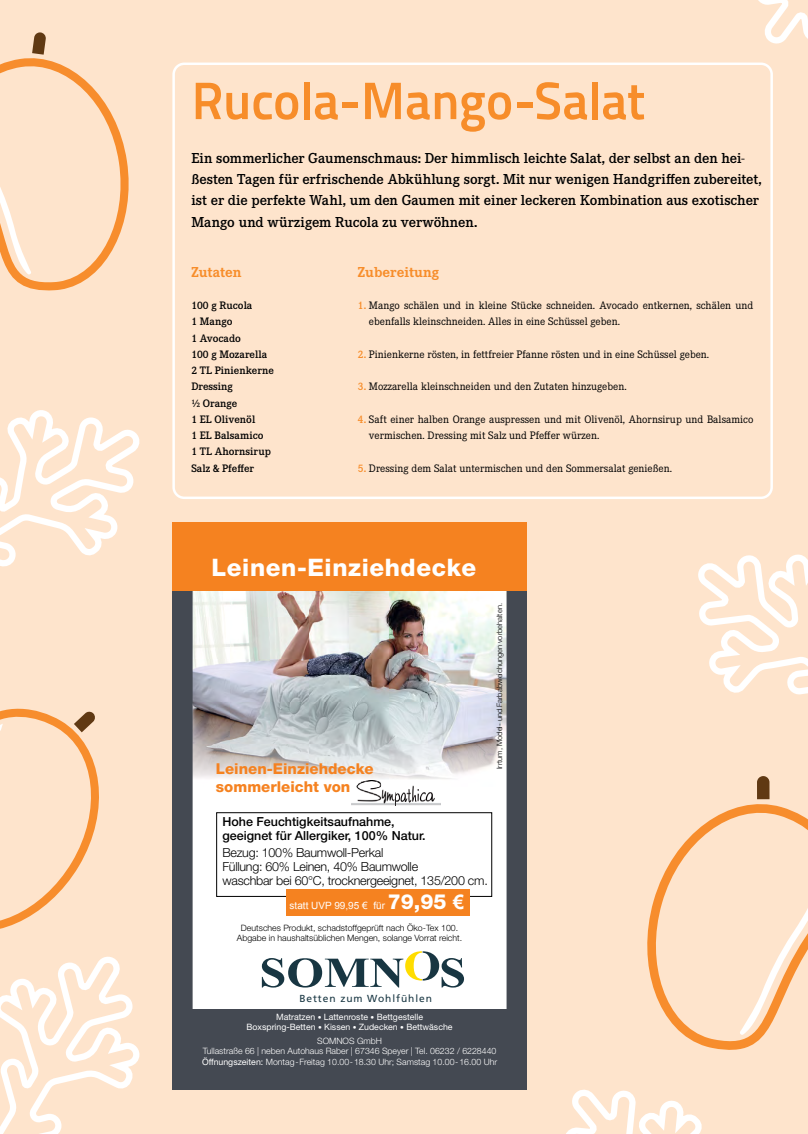
<style>
.page{position:relative;width:808px;height:1134px;background:#fee4cc}
.page>*{position:absolute;margin:0;border:0;box-sizing:border-box;transform-origin:0 0}
.t1{font:52.5px "Titillium Maps 26 L 750 wt";letter-spacing:-.02em;color:#f78d2a}
.t2{font:800 24.12px "Helvetica Neue LT Std";letter-spacing:.025em;color:#fff}
.t3{font:600 15px/21.2px "Corporate E";letter-spacing:-.005em;color:#000}
.t4{font:800 15px/18px "Helvetica Neue LT Std";color:#f58220}
.t5{font:700 15px "Corporate E";color:#f78d2a}
.t6{font:300 12.5px/13.8px "Helvetica Neue LT Std";letter-spacing:-.02em;color:#000}
.t7{font:500 12.5px/13.8px "Helvetica Neue LT Std";color:#000}
.t8{font:11.25px/16.2px "Corporate E";color:#000}
.t9{font:600 11.25px/16.2px "Corporate E";color:#000}
.t10{font:10.25px "Frutiger";letter-spacing:.09em;color:#183642}
.t11{font:10px "Arial";color:#fff}
.t12{font:300 8.75px/10.5px "Helvetica Neue LT Std";color:#fff;text-align:center}
.t13{font:300 8.75px/10px "Helvetica Neue LT Std";color:#000;text-align:center}
.t14{font:8.75px/10.5px "Helvetica Neue LT Std";color:#fff;text-align:center}
.t15{font:300 7.5px "Helvetica Neue LT Std";color:#000}
.s1{font-family:"Corporate E Pro"}
.s2{font-weight:600;color:#f78d2a}
.s3{font-family:"Helvetica Neue LT Std";font-weight:800;font-size:20.75px}
.s4{font-weight:700;font-size:19.88px}
.s5{font-size:7.5px}
.s6{font-weight:400}
</style>
<div class="page">
<svg style="left:698px;top:554px;width:110px;height:141px"></svg>
<svg style="left:758px;top:0;width:50px;height:44px"></svg>
<svg style="left:566px;top:1089px;width:136px;height:45px"></svg>
<svg style="left:0;top:32px;width:129px;height:259px"></svg>
<svg style="left:0;top:708px;width:140px;height:426px"></svg>
<svg style="left:647px;top:792px;width:161px;height:258px"></svg>
<svg style="left:757px;top:776px;width:12px;height:23px"></svg>
<svg style="left:739px;top:855px;width:69px;height:181px"></svg>
<svg style="left:0;top:410px;width:140px;height:157px"></svg>
<div style="left:172px;top:522px;width:355px;height:567px;background:#fff"></div>
<div style="left:172px;top:576px;width:19px;height:494px;background:#444952"></div>
<div style="left:508px;top:576px;width:19px;height:494px;background:#444952"></div>
<img style="left:193px;top:590px;width:313px;height:154px">
<img style="left:193px;top:744px;width:196px;height:37px">
<img style="left:389px;top:744px;width:40px;height:35px">
<img style="left:429px;top:744px;width:72px;height:35px">
<div style="left:216px;top:812px;width:276px;height:85px;border:1px solid #000"></div>
<img style="left:352px;top:781px;width:89px;height:25px">
<div style="left:172px;top:522px;width:355px;height:68px;background:#f58220"></div>
<div style="left:286px;top:890px;width:183px;height:26px;background:#f58220"></div>
<div style="left:172px;top:1009px;width:355px;height:80px;background:#444952"></div>
<svg style="left:262px;top:951px;width:202px;height:36px"></svg>
<div style="left:172px;top:63px;width:601px;height:436px;border:2px solid #fff;border-radius:11px"></div>
<h1 class="t1" style="left:191px;top:60px;width:456px">Rucola-Mango-Salat</h1>
<p class="t3" style="left:191px;top:147px;width:572px">Ein sommerlicher Gaumenschmaus: Der himmlisch leichte Salat, der selbst an den hei&shy;ßesten Tagen für erfrischende Abkühlung sorgt. Mit nur wenigen Handgriffen zubereitet, ist er die perfekte Wahl, um den Gaumen mit einer leckeren Kombination aus exotischer Mango und würzigem Rucola zu verwöhnen.</p>
<h3 class="t5" style="left:191px;top:262px;width:52px">Zutaten</h3>
<p class="t9" style="left:191px;top:297px;width:84px">100 g Rucola<br>1 Mango<br>1 Avocado<br>100 g Mozarella<br>2 TL Pinienkerne<br>Dressing<br><span class="s1">½</span> Orange<br>1 EL Olivenöl<br>1 EL Balsamico<br>1 TL Ahornsirup<br>Salz &amp; Pfeffer</p>
<h3 class="t5" style="left:358px;top:262px;width:83px">Zubereitung</h3>
<p class="t8" style="left:369px;top:297px;width:386px;text-indent:-11px"><span class="s2">1.</span> Mango schälen und in kleine Stücke schneiden. Avocado entkernen, schälen und ebenfalls kleinschneiden. Alles in eine Schüssel geben.</p>
<p class="t8" style="left:358px;top:346px;width:353px"><span class="s2">2.</span> Pinienkerne rösten, in fettfreier Pfanne rösten und in eine Schüssel geben.</p>
<p class="t8" style="left:358px;top:378px;width:270px"><span class="s2">3.</span> Mozzarella kleinschneiden und den Zutaten hinzugeben.</p>
<p class="t8" style="left:369px;top:411px;width:386px;text-indent:-11px"><span class="s2">4.</span> Saft einer halben Orange auspressen und mit Olivenöl, Ahornsirup und Balsamico vermischen. Dressing mit Salz und Pfeffer würzen.</p>
<p class="t8" style="left:358px;top:459px;width:316px"><span class="s2">5.</span> Dressing dem Salat untermischen und den Sommersalat genießen.</p>
<h2 class="t2" style="left:212px;top:553px;width:266px">Leinen-Einziehdecke</h2>
<h3 class="t4" style="left:216px;top:759px;width:159px">Leinen-Einziehdecke sommerleicht von</h3>
<p class="t7" style="left:222px;top:814px;width:205px">Hohe Feuchtigkeitsaufnahme, geeignet für Allergiker, 100% Natur.</p>
<p class="t6" style="left:222px;top:846px;width:267px">Bezug: 100% Baumwoll-Perkal<br>Füllung: 60% Leinen, 40% Baumwolle<br>waschbar bei 60°C, trocknergeeignet, 135/200 cm.</p>
<p class="t13" style="left:237px;top:922px;width:227px">Deutsches Produkt, schadstoffgeprüft nach Öko-Tex 100.<br>Abgabe in haushaltsüblichen Mengen, solange Vorrat reicht.</p>
<p class="t11" style="left:290px;top:899px;width:176px">statt UVP 99,95 € für <span class="s3">79,95</span> <span class="s4">€</span></p>
<p class="t15" style="left:495px;top:769px;width:167px;rotate:-90deg">Irrtum, Model- und Farbabweichungen vorbehalten.</p>
<p class="t10" style="left:299px;top:992px;width:134px">Betten zum Wohlfühlen</p>
<p class="t14" style="left:247px;top:1011px;width:208px">Matratzen <span class="s5">•</span> Lattenroste <span class="s5">•</span> Bettgestelle<br>Boxspring-Betten <span class="s5">•</span> Kissen <span class="s5">•</span> Zudecken <span class="s5">•</span> Bettwäsche</p>
<p class="t12" style="left:202px;top:1035px;width:297px">SOMNOS GmbH<br>Tullastraße 66 | neben Autohaus Raber | 67346 Speyer | Tel. 06232 / 6228440<br><span class="s6">Öffnungszeiten:</span> Montag-Freitag 10.00-18.30 Uhr; Samstag 10.00-16.00 Uhr</p>
</div>
